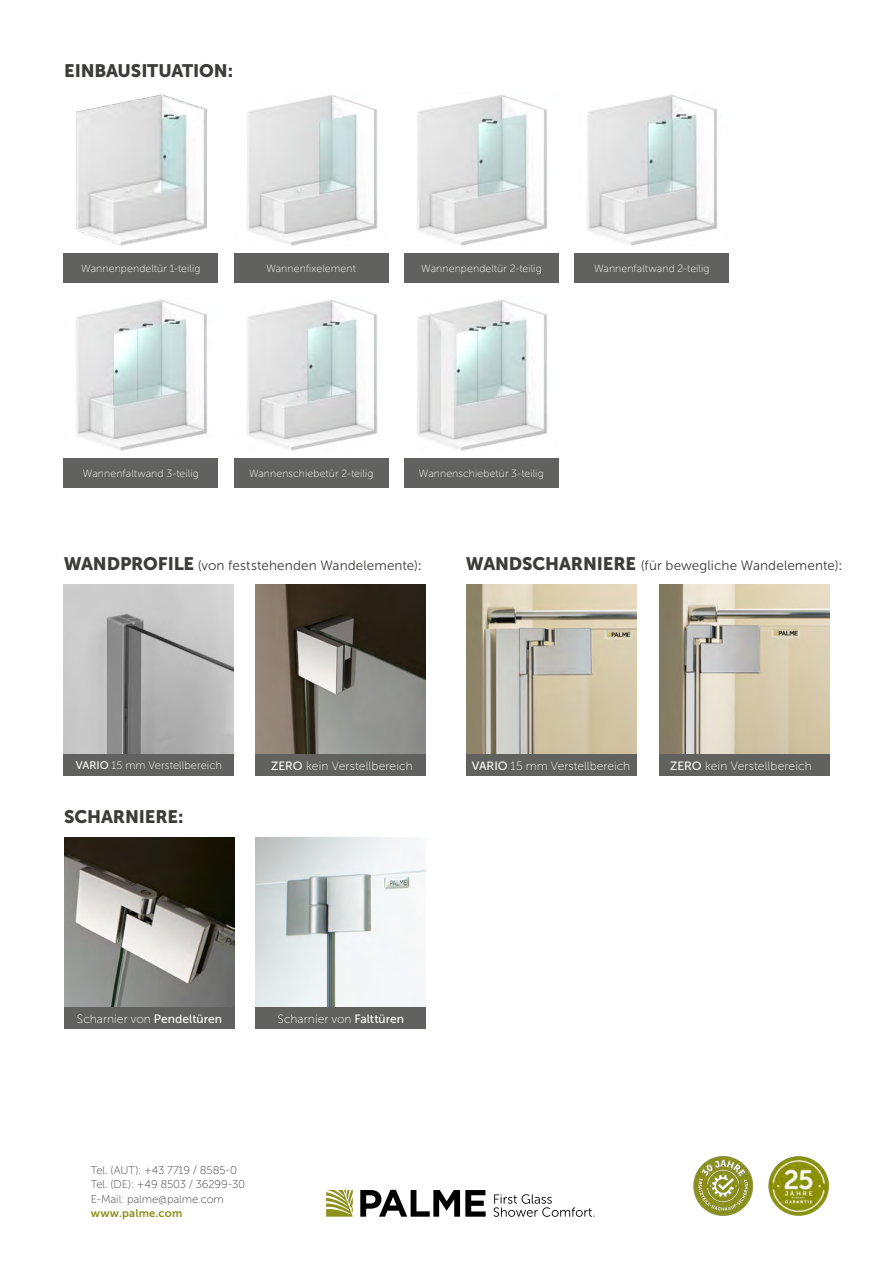
<style>
.page{position:relative;width:893px;height:1263px;background:#fff}
.page>*{position:absolute;margin:0;border:0;box-sizing:border-box;transform-origin:0 0}
.t1{font:18px "Museo Sans 900";letter-spacing:-.01em;color:#3c3c3b}
.t2{font:13.5px "Museo Sans 300";letter-spacing:.01em;color:#3c3c3b}
.t3{font:12px "Museo Sans 100";letter-spacing:.005em;color:#fff}
.t4{font:11.25px/14.2px "Museo Sans 100";letter-spacing:-.005em;color:#3c3c3b}
.t5{font:11.25px "Museo Sans 700";letter-spacing:.015em;color:#8d901d}
.t6{font:10.95px "Museo Sans 100";letter-spacing:.01em;color:#fff}
.t7{font:10.5px "Museo Sans 100";letter-spacing:.01em;color:#fff}
.s1{font-family:"Museo Sans 900";font-size:18px}
.s2{font-family:"Museo Sans 500"}
</style>
<div class="page">
<svg style="left:360px;top:1190px;width:126px;height:27px"></svg>
<svg style="left:326px;top:1190px;width:27px;height:27px"></svg>
<svg style="left:493px;top:1194px;width:101px;height:23px"></svg>
<img style="left:768px;top:1156px;width:61px;height:60px">
<img style="left:693px;top:1156px;width:60px;height:60px">
<img style="left:659px;top:584px;width:170px;height:170px">
<img style="left:466px;top:584px;width:170px;height:170px">
<img style="left:256px;top:584px;width:170px;height:170px">
<img style="left:256px;top:838px;width:170px;height:170px">
<img style="left:64px;top:838px;width:171px;height:170px">
<img style="left:76px;top:94px;width:131px;height:152px">
<img style="left:247px;top:95px;width:130px;height:151px">
<div style="left:64px;top:1008px;width:171px;height:21px;background:#616160"></div>
<div style="left:466px;top:754px;width:170px;height:22px;background:#616160"></div>
<div style="left:256px;top:754px;width:170px;height:22px;background:#616160"></div>
<div style="left:256px;top:1008px;width:170px;height:21px;background:#616160"></div>
<div style="left:659px;top:754px;width:170px;height:22px;background:#616160"></div>
<div style="left:64px;top:253px;width:154px;height:29px;background:#616160"></div>
<div style="left:234px;top:253px;width:154px;height:29px;background:#616160"></div>
<img style="left:417px;top:94px;width:130px;height:152px">
<img style="left:76px;top:299px;width:131px;height:152px">
<div style="left:404px;top:253px;width:155px;height:29px;background:#616160"></div>
<div style="left:575px;top:253px;width:154px;height:29px;background:#616160"></div>
<div style="left:64px;top:459px;width:154px;height:29px;background:#616160"></div>
<img style="left:587px;top:94px;width:130px;height:152px">
<img style="left:247px;top:300px;width:130px;height:151px">
<img style="left:417px;top:300px;width:130px;height:151px">
<div style="left:234px;top:459px;width:154px;height:29px;background:#616160"></div>
<div style="left:404px;top:459px;width:154px;height:29px;background:#616160"></div>
<img style="left:64px;top:584px;width:170px;height:170px">
<div style="left:64px;top:754px;width:170px;height:22px;background:#616160"></div>
<h1 class="t1" style="left:64px;top:61px;width:171px">EINBAUSITUATION:</h1>
<p class="t7" style="left:81px;top:262px;width:121px">Wannenpendeltür 1-teilig</p>
<p class="t7" style="left:266px;top:262px;width:91px">Wannenfixelement</p>
<p class="t7" style="left:421px;top:262px;width:122px">Wannenpendeltür 2-teilig</p>
<p class="t7" style="left:594px;top:262px;width:117px">Wannenfaltwand 2-teilig</p>
<p class="t7" style="left:83px;top:468px;width:117px">Wannenfaltwand 3-teilig</p>
<p class="t7" style="left:249px;top:468px;width:126px">Wannenschiebetür 2-teilig</p>
<p class="t7" style="left:419px;top:468px;width:126px">Wannenschiebetür 3-teilig</p>
<p class="t2" style="left:64px;top:558px;width:360px"><span class="s1">WANDPROFILE</span> (von feststehenden Wandelemente)<span class="s2">:</span></p>
<p class="t2" style="left:466px;top:558px;width:378px"><span class="s1">WANDSCHARNIERE</span> (für bewegliche Wandelemente)<span class="s2">:</span></p>
<p class="t6" style="left:76px;top:759px;width:148px"><span class="s2">VARIO</span> 15 mm Verstellbereich</p>
<h1 class="t1" style="left:64px;top:806px;width:121px">SCHARNIERE:</h1>
<p class="t3" style="left:271px;top:759px;width:143px"><span class="s2">ZERO</span> kein Verstellbereich</p>
<p class="t3" style="left:472px;top:759px;width:160px"><span class="s2">VARIO</span> 15 mm Verstellbereich</p>
<p class="t3" style="left:670px;top:759px;width:143px"><span class="s2">ZERO</span> kein Verstellbereich</p>
<p class="t3" style="left:77px;top:1012px;width:147px">Scharnier von <span class="s2">Pendeltüren</span></p>
<p class="t3" style="left:278px;top:1012px;width:128px">Scharnier von <span class="s2">Falttüren</span></p>
<p class="t4" style="left:91px;top:1163px;width:156px">Tel. (AUT): +43 7719 / 8585-0<br>Tel. (DE): +49 8503 / 36299-30<br>E-Mail: palme@palme.com</p>
<p class="t5" style="left:91px;top:1207px;width:93px">www.palme.com</p>
</div>
